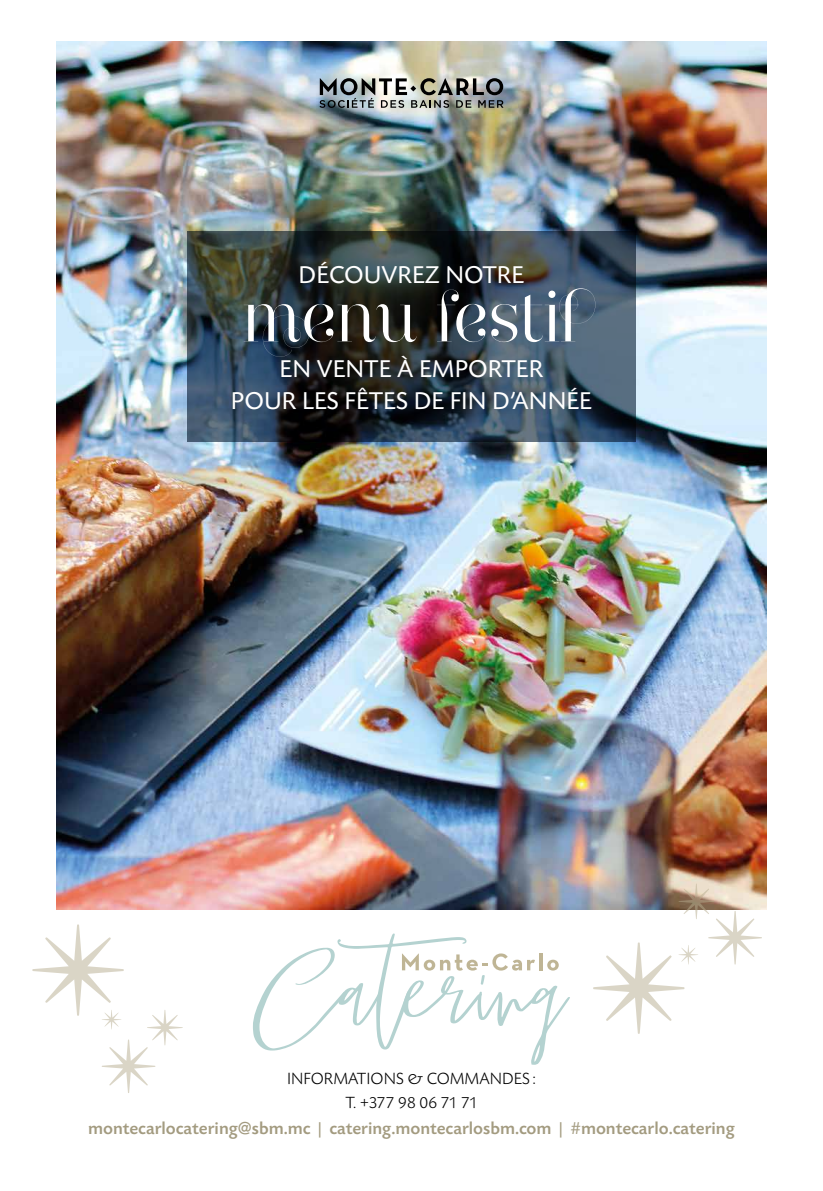
<style>
.page{position:relative;width:823px;height:1191px;background:#fff}
.page>*{position:absolute;margin:0;border:0;box-sizing:border-box;transform-origin:0 0}
.t1{font:72px "Narziss Drops";color:#fff}
.t2{font:25.6px/32px "Today SB";color:#fff;text-align:center}
.t3{font:500 18px "Today SB";color:#a39b80}
.t4{font:300 17px/24px "Today SB";color:#000;text-align:center}
.s1{font-family:"Narziss Swirls"}
</style>
<div class="page">
<img style="left:57px;top:42px;width:708px;height:867px">
<svg style="left:253px;top:933px;width:316px;height:131px"></svg>
<img style="left:319px;top:78px;width:184px;height:30px">
<svg style="left:32px;top:924px;width:151px;height:169px"></svg>
<svg style="left:592px;top:883px;width:169px;height:150px"></svg>
<svg style="left:187px;top:231px;width:448px;height:211px;background:#303d46"></svg>
<h2 class="t2" style="left:298px;top:260px;width:227px">DÉCOUVREZ NOTRE</h2>
<h1 class="t1" style="left:242px;top:274px;width:339px"><span class="s1">m</span>enu festi<span class="s1">f</span></h1>
<h2 class="t2" style="left:231px;top:354px;width:362px">EN VENTE À EMPORTER<br>POUR LES FÊTES DE FIN D’ANNÉE</h2>
<p class="t4" style="left:287px;top:1067px;width:250px">INFORMATIONS &amp; COMMANDES :<br>T. +377 98 06 71 71</p>
<p class="t3" style="left:88px;top:1118px;width:647px">montecarlocatering@sbm.mc | catering.montecarlosbm.com | #montecarlo.catering</p>
</div>
